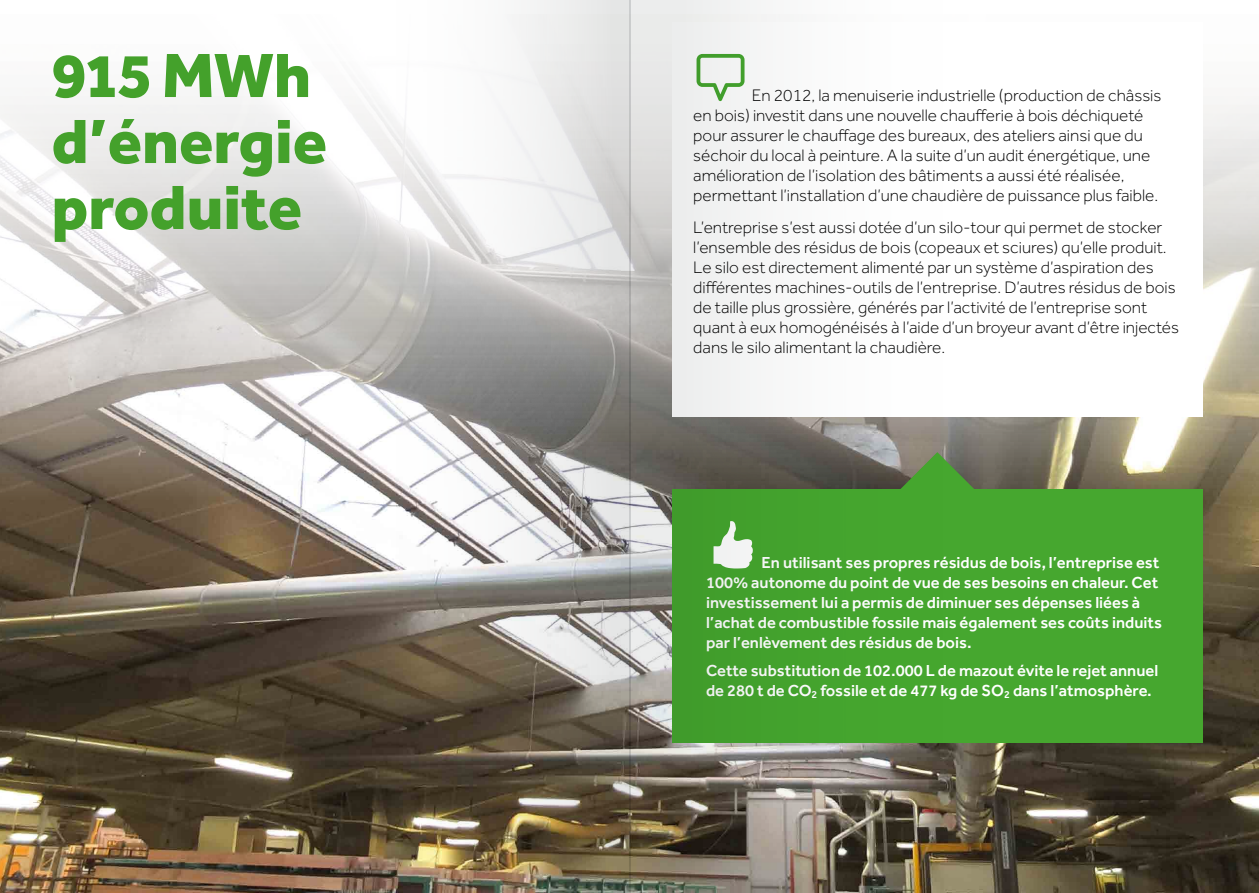
<style>
.page{position:relative;width:1259px;height:893px;background:#fff}
.page>*{position:absolute;margin:0;border:0;box-sizing:border-box;transform-origin:0 0}
.t1{font:800 64.5px/66px "Effra";color:#44a12b}
.t2{font:300 17.25px/20px "Effra";color:#000}
.t3{font:500 16.5px/20px "Effra";color:#fff}
</style>
<div class="page">
<img style="left:0;top:96px;width:1259px;height:797px">
<div style="left:672px;top:22px;width:530px;height:395px;background:#fff"></div>
<div style="left:672px;top:490px;width:530px;height:253px;background:#46a72f"></div>
<svg style="left:961px;top:452px;width:26px;height:38px"></svg>
<svg style="left:381px;top:0;width:248px;height:893px"></svg>
<svg style="left:629px;top:0;width:332px;height:893px"></svg>
<hr style="left:630px;top:0;width:1px;height:893px;background:#d1d2d4">
<div style="left:696px;top:54px;width:48px;height:47px;background:#f1f1f1"></div>
<svg style="left:713px;top:521px;width:40px;height:47px"></svg>
<h1 class="t1" style="left:52px;top:41px;width:277px">915 MWh d’énergie produite</h1>
<p class="t2" style="left:693px;top:85px;width:470px;text-indent:59px">En 2012, la menuiserie industrielle (production de châssis en bois) investit dans une nouvelle chaufferie à bois déchiqueté pour assurer le chauffage des bureaux, des ateliers ainsi que du séchoir du local à peinture. A la suite d’un audit énergétique, une amélioration de l’isolation des bâtiments a aussi été réalisée, permettant l’installation d’une chaudière de puissance plus faible.</p>
<p class="t2" style="left:693px;top:217px;width:487px">L’entreprise s’est aussi dotée d’un silo-tour qui permet de stocker l’ensemble des résidus de bois (copeaux et sciures) qu’elle produit.<br>Le silo est directement alimenté par un système d’aspiration des différentes machines-outils de l’entreprise. D’autres résidus de bois de taille plus grossière, générés par l’activité de l’entreprise sont quant à eux homogénéisés à l’aide d’un broyeur avant d’être injectés dans le silo alimentant la chaudière.</p>
<p class="t3" style="left:706px;top:552px;width:457px;text-indent:56px">En utilisant ses propres résidus de bois, l’entreprise est 100% autonome du point de vue de ses besoins en chaleur. Cet investissement lui a permis de diminuer ses dépenses liées à l’achat de combustible fossile mais également ses coûts induits par l’enlèvement des résidus de bois.</p>
<p class="t3" style="left:706px;top:661px;width:454px">Cette substitution de 102.000 L de mazout évite le rejet annuel de 280 t de CO<sub>2</sub> fossile et de 477 kg de SO<sub>2</sub> dans l’atmosphère.</p>
</div>
